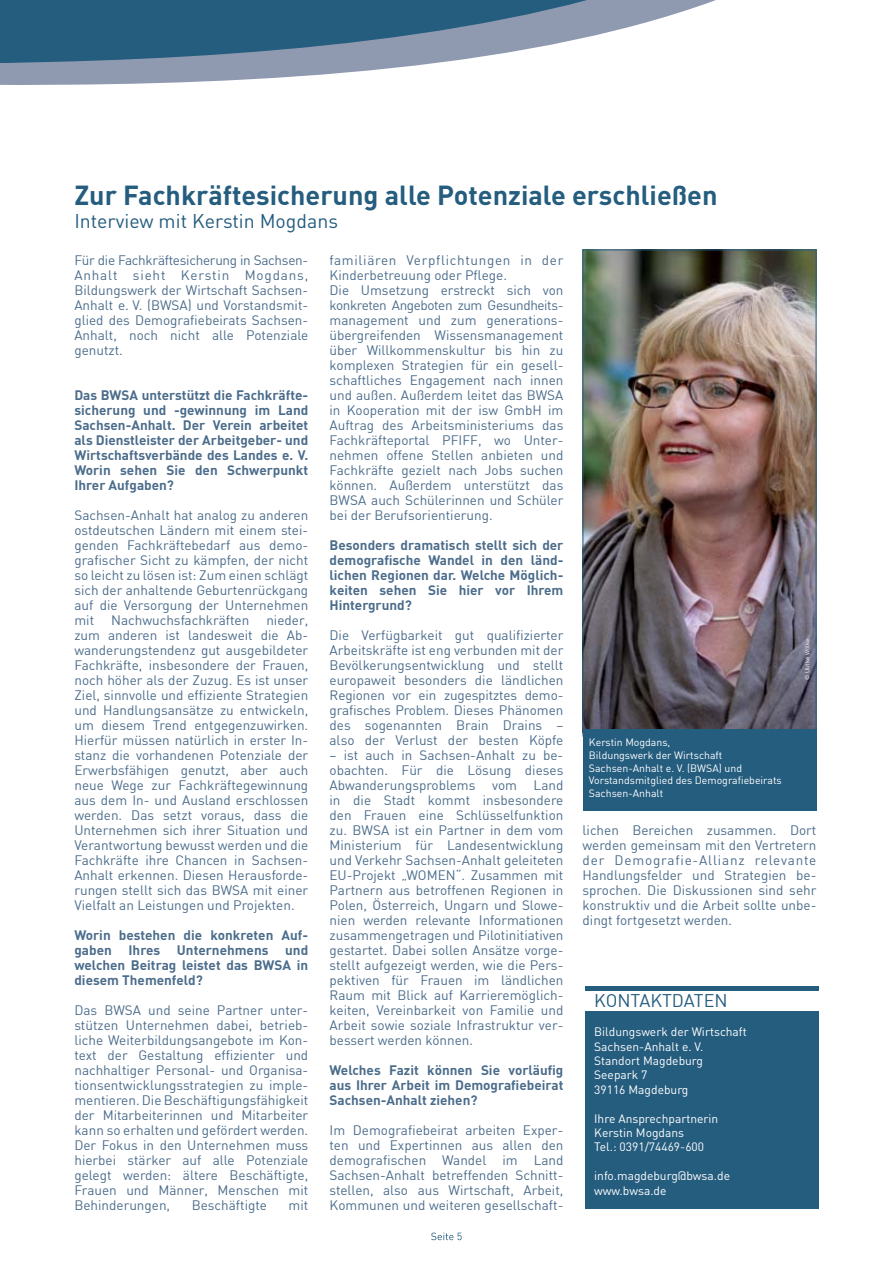
<style>
.page{position:relative;width:893px;height:1263px;background:#fff}
.page>*{position:absolute;margin:0;border:0;box-sizing:border-box;transform-origin:0 0}
.t1{font:700 27px "DIN";color:#255d7f}
.t2{font:19.5px "DIN";color:#255d7f}
.t3{font:18px "DIN";color:#255d7f}
.t4{font:13.5px/15px "DIN";color:#4b6c8b;text-align:justify}
.t5{font:700 13.5px/15px "DIN";color:#4b6c8b;text-align:justify}
.t6{font:12px/14.4px "DIN";color:#fff}
.t7{font:10.5px/12.6px "DIN";color:#fff}
.t8{font:6px "DIN";color:#fff}
</style>
<div class="page">
<svg style="left:0;top:0;width:716px;height:85px"></svg>
<svg style="left:431px;top:1232px;width:31px;height:8px"></svg>
<img style="left:585px;top:251px;width:229px;height:478px">
<div style="left:583px;top:249px;width:233px;height:487px;border:1px solid #255d7f"></div>
<div style="left:583px;top:729px;width:233px;height:81px;background:#255d7f"></div>
<div style="left:585px;top:1011px;width:234px;height:197px;background:#255d7f"></div>
<hr style="left:585px;top:986px;width:234px;height:4px;background:#255d7f">
<h1 class="t1" style="left:74px;top:178px;width:645px">Zur Fachkräftesicherung alle Potenziale erschließen</h1>
<h2 class="t2" style="left:74px;top:209px;width:265px">Interview mit Kerstin Mogdans</h2>
<p class="t4" style="left:74px;top:252px;width:235px">Für die Fachkräftesicherung in Sachsen-Anhalt sieht Kerstin Mogdans, Bildungswerk der Wirtschaft Sachsen-Anhalt e. V. (BWSA) und Vorstandsmit&shy;glied des Demografiebeirats Sachsen-Anhalt, noch nicht alle Potenziale genutzt.</p>
<p class="t5" style="left:74px;top:387px;width:235px">Das BWSA unterstützt die Fachkräfte&shy;sicherung und -gewinnung im Land Sachsen-Anhalt. Der Verein arbeitet als Dienstleister der Arbeitgeber- und Wirtschaftsverbände des Landes e. V.<br>Worin sehen Sie den Schwerpunkt Ihrer Aufgaben?</p>
<p class="t4" style="left:74px;top:507px;width:235px">Sachsen-Anhalt hat analog zu anderen ostdeutschen Ländern mit einem stei&shy;genden Fachkräftebedarf aus demo&shy;grafischer Sicht zu kämpfen, der nicht so leicht zu lösen ist: Zum einen schlägt sich der anhaltende Geburtenrückgang auf die Versorgung der Unternehmen mit</p>
<p class="t4" style="left:330px;top:252px;width:235px;text-align:left">familiären Verpflichtungen in der Kinderbetreuung oder Pflege.<br>Die Umsetzung erstreckt sich von konkreten Angeboten zum Gesundheits&shy;management und zum generations&shy;übergreifenden Wissensmanagement über Willkommenskultur bis hin zu komplexen Strategien für ein gesell&shy;schaftliches Engagement nach innen und außen. Außerdem leitet das BWSA in Kooperation mit der isw GmbH im Auftrag des Arbeitsministeriums das Fachkräfteportal PFIFF, wo Unter&shy;nehmen offene Stellen anbieten und Fachkräfte gezielt nach Jobs suchen können. Außerdem unterstützt das BWSA auch Schülerinnen und Schüler bei der Berufsorientierung.</p>
<p class="t5" style="left:330px;top:537px;width:235px">Besonders dramatisch stellt sich der demografische Wandel in den länd&shy;lichen Regionen dar. Welche Möglich&shy;keiten sehen Sie hier vor Ihrem Hintergrund?</p>
<p class="t4" style="left:330px;top:627px;width:235px">Die Verfügbarkeit gut qualifizierter Arbeitskräfte ist eng verbunden mit der Bevölkerungsentwicklung und stellt europaweit besonders die ländlichen Regionen vor ein zugespitztes demo&shy;grafisches Problem. Dieses Phänomen des sogenannten Brain Drains – also der Verlust der besten Köpfe</p>
<p class="t4" style="left:330px;top:747px;width:235px">– ist auch in Sachsen-Anhalt zu be&shy;obachten. Für die Lösung dieses Abwanderungsproblems vom Land in die Stadt kommt insbesondere den Frauen eine Schlüsselfunktion zu. BWSA ist ein Partner in dem vom Ministerium für Landesentwicklung und Verkehr Sachsen-Anhalt geleiteten EU-Projekt „WOMEN“. Zusammen mit Partnern aus betroffenen Regionen in Polen, Österreich, Ungarn und Slowe&shy;nien werden relevante Informationen zusammengetragen und Pilotinitiativen gestartet. Dabei sollen Ansätze vorge&shy;stellt aufgezeigt werden, wie die Pers&shy;pektiven für Frauen im ländlichen Raum mit Blick auf Karrieremöglich&shy;keiten, Vereinbarkeit von Familie und Arbeit sowie soziale Infrastruktur ver&shy;bessert werden können.</p>
<p class="t5" style="left:330px;top:1062px;width:235px">Welches Fazit können Sie vorläufig aus Ihrer Arbeit im Demografiebeirat Sachsen-Anhalt ziehen?</p>
<p class="t4" style="left:330px;top:1122px;width:235px">Im Demografiebeirat arbeiten Exper&shy;ten und Expertinnen aus allen den demografischen Wandel im Land Sachsen-Anhalt betreffenden Schnitt&shy;stellen, also aus Wirtschaft, Arbeit, Kommunen und weiteren gesellschaft-</p>
<p class="t4" style="left:111px;top:612px;width:140px">Nachwuchsfachkräften</p>
<p class="t4" style="left:74px;top:612px;width:235px;text-indent:192px">nieder, zum anderen ist landesweit die Ab&shy;wanderungstendenz gut ausgebildeter Fachkräfte, insbesondere der Frauen, noch höher als der Zuzug. Es ist unser Ziel, sinnvolle und effiziente Strategien und Handlungsansätze zu entwickeln, um diesem Trend entgegenzuwirken.<br>Hierfür müssen natürlich in erster In&shy;stanz die vorhandenen Potenziale der Erwerbsfähigen genutzt, aber auch neue Wege zur Fachkräftegewinnung aus dem In- und Ausland erschlossen werden. Das setzt voraus, dass die Unternehmen sich ihrer Situation und Verantwortung bewusst werden und die Fachkräfte ihre Chancen in Sachsen-Anhalt erkennen. Diesen Herausforde&shy;rungen stellt sich das BWSA mit einer Vielfalt an Leistungen und Projekten.</p>
<p class="t5" style="left:74px;top:927px;width:235px">Worin bestehen die konkreten Auf&shy;gaben Ihres Unternehmens und welchen Beitrag leistet das BWSA in diesem Themenfeld?</p>
<p class="t4" style="left:74px;top:1002px;width:235px">Das BWSA und seine Partner unter&shy;stützen Unternehmen dabei, betrieb&shy;liche Weiterbildungsangebote im Kon&shy;text der Gestaltung effizienter und nachhaltiger Personal- und Organisa&shy;tionsentwicklungsstrategien zu imple&shy;mentieren. Die Beschäftigungsfähigkeit der Mitarbeiterinnen und Mitarbeiter kann so erhalten und gefördert werden.<br>Der Fokus in den Unternehmen muss hierbei stärker auf alle Potenziale gelegt werden: ältere Beschäftigte, Frauen und Männer, Menschen mit Behinderungen,</p>
<p class="t8" style="left:804px;top:680px;width:42px;rotate:-90deg">© Ulrike Wölke</p>
<p class="t7" style="left:589px;top:736px;width:194px">Kerstin Mogdans,<br>Bildungswerk der Wirtschaft<br>Sachsen-Anhalt e. V. (BWSA) und<br>Vorstandsmitglied des Demografiebeirats<br>Sachsen-Anhalt</p>
<p class="t4" style="left:583px;top:822px;width:235px">lichen Bereichen zusammen. Dort werden gemeinsam mit den Vertretern der Demografie-Allianz relevante Handlungsfelder und Strategien be&shy;sprochen. Die Diskussionen sind sehr konstruktiv und die Arbeit sollte unbe&shy;dingt fortgesetzt werden.</p>
<h3 class="t3" style="left:594px;top:989px;width:135px">KONTAKTDATEN</h3>
<p class="t6" style="left:594px;top:1024px;width:154px">Bildungswerk der Wirtschaft<br>Sachsen-Anhalt e. V.<br>Standort Magdeburg<br>Seepark 7<br>39116 Magdeburg</p>
<p class="t6" style="left:594px;top:1111px;width:126px">Ihre Ansprechpartnerin<br>Kerstin Mogdans<br>Tel.: 0391/74469-600</p>
<p class="t6" style="left:594px;top:1168px;width:137px">info.magdeburg@bwsa.de www.bwsa.de</p>
<p class="t4" style="left:192px;top:1197px;width:77px">Beschäftigte</p>
<p class="t4" style="left:288px;top:1197px;width:21px">mit</p>
</div>
